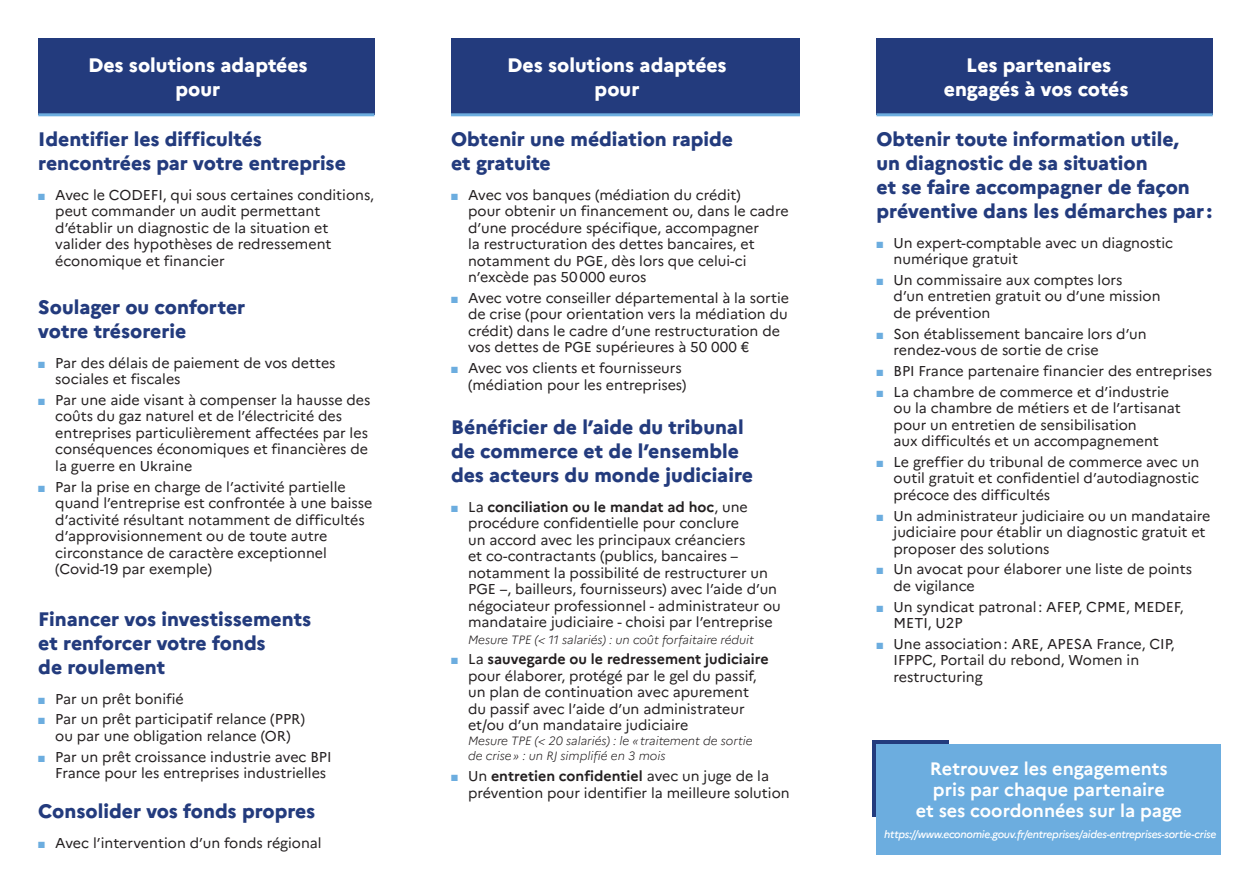
<style>
.page{position:relative;width:1251px;height:893px;background:#fff}
.page>*{position:absolute;margin:0;border:0;box-sizing:border-box;transform-origin:0 0}
.titre-3{font:800 19.5px/24px "Marianne";color:#233b7d}
.titre-page{font:800 19.5px/24px "Marianne";color:#fff;text-align:center}
.t1{font:700 18px/21px "Marianne";color:#fff;text-align:center}
.t2{font:14.25px/16.5px "Marianne";color:#231f20}
.t3{font:italic 300 12px/15px "Marianne";color:#231f20}
.t4{font:italic 500 10.5px "Marianne";letter-spacing:-.025em;color:#fff}
.s1{font-weight:700}
</style>
<div class="page">
<div style="left:872px;top:740px;width:76px;height:76px;background:#233b7d"></div>
<div style="left:876px;top:744px;width:344px;height:111px;background:#6caddf"></div>
<div style="left:38px;top:38px;width:336px;height:77px;background:#233b7d"></div>
<hr style="left:38px;top:113px;width:336px;height:3px;background:#6caddf">
<div style="left:451px;top:38px;width:348px;height:77px;background:#233b7d"></div>
<hr style="left:451px;top:113px;width:348px;height:3px;background:#6caddf">
<div style="left:876px;top:38px;width:336px;height:77px;background:#233b7d"></div>
<hr style="left:876px;top:113px;width:336px;height:3px;background:#6caddf">
<p class="titre-page" style="left:88px;top:51px;width:221px">Des solutions adaptées pour</p>
<p class="titre-page" style="left:507px;top:51px;width:221px">Des solutions adaptées pour</p>
<p class="titre-page" style="left:943px;top:51px;width:186px">Les partenaires engagés à vos cotés</p>
<p class="titre-3" style="left:38px;top:126px;width:309px">Identifier les difficultés rencontrées par votre entreprise</p>
<p class="t2" style="left:55px;top:186px;width:320px">Avec le CODEFI, qui sous certaines conditions, peut commander un audit permettant d’établir un diagnostic de la situation et valider des hypothèses de redressement économique et financier</p>
<p class="titre-3" style="left:38px;top:294px;width:208px">Soulager ou conforter votre trésorerie</p>
<p class="t2" style="left:55px;top:354px;width:282px">Par des délais de paiement de vos dettes sociales et fiscales</p>
<p class="t2" style="left:55px;top:391px;width:316px">Par une aide visant à compenser la hausse des coûts du gaz naturel et de l’électricité des entreprises particulièrement affectées par les conséquences économiques et financières de la guerre en Ukraine</p>
<p class="t2" style="left:55px;top:478px;width:318px">Par la prise en charge de l’activité partielle quand l’entreprise est confrontée à une baisse d’activité résultant notamment de difficultés d’approvisionnement ou de toute autre circonstance de caractère exceptionnel (Covid-19 par exemple)</p>
<p class="titre-3" style="left:38px;top:606px;width:274px">Financer vos investissements et renforcer votre fonds<br>de roulement</p>
<p class="t2" style="left:55px;top:690px;width:130px">Par un prêt bonifié</p>
<p class="t2" style="left:55px;top:711px;width:251px">Par un prêt participatif relance (PPR) ou par une obligation relance (OR)</p>
<p class="t2" style="left:55px;top:748px;width:278px">Par un prêt croissance industrie avec BPI<br>France pour les entreprises industrielles</p>
<p class="titre-3" style="left:38px;top:798px;width:278px">Consolider vos fonds propres</p>
<p class="t2" style="left:55px;top:834px;width:268px">Avec l’intervention d’un fonds régional</p>
<p class="titre-3" style="left:451px;top:126px;width:283px">Obtenir une médiation rapide et gratuite</p>
<p class="t2" style="left:468px;top:186px;width:322px">Avec vos banques (médiation du crédit)<br>pour obtenir un financement ou, dans le cadre d’une procédure spécifique, accompagner<br>la restructuration des dettes bancaires, et notamment du PGE, dès lors que celui-ci n’excède pas 50000 euros</p>
<p class="t2" style="left:468px;top:289px;width:322px">Avec votre conseiller départemental à la sortie de crise (pour orientation vers la médiation du crédit) dans le cadre d’une restructuration de vos dettes de PGE supérieures à 50 000 €</p>
<p class="t2" style="left:468px;top:360px;width:220px">Avec vos clients et fournisseurs (médiation pour les entreprises)</p>
<p class="titre-3" style="left:451px;top:414px;width:303px">Bénéficier de l’aide du tribunal de commerce et de l’ensemble des acteurs du monde judiciaire</p>
<p class="t2" style="left:468px;top:498px;width:314px">La <span class="s1">conciliation ou le mandat ad hoc</span>, une procédure confidentielle pour conclure<br>un accord avec les principaux créanciers<br>et co‑contractants (publics, bancaires – notamment la possibilité de restructurer un PGE –, bailleurs, fournisseurs) avec l’aide d’un négociateur professionnel - administrateur ou mandataire judiciaire - choisi par l’entreprise</p>
<p class="t3" style="left:468px;top:631px;width:287px">Mesure TPE (&lt; 11 salariés) : un coût forfaitaire réduit</p>
<p class="t2" style="left:468px;top:651px;width:302px">La <span class="s1">sauvegarde ou le redressement judiciaire </span>pour élaborer, protégé par le gel du passif, un plan de continuation avec apurement du passif avec l’aide d’un administrateur et/ou d’un mandataire judiciaire</p>
<p class="t3" style="left:468px;top:732px;width:286px">Mesure TPE (&lt; 20 salariés) : le « traitement de sortie de crise » : un RJ simplifié en 3 mois</p>
<p class="t2" style="left:468px;top:768px;width:323px">Un <span class="s1">entretien confidentiel</span> avec un juge de la prévention pour identifier la meilleure solution</p>
<p class="titre-3" style="left:876px;top:126px;width:337px">Obtenir toute information utile,<br>un diagnostic de sa situation<br>et se faire accompagner de façon préventive dans les démarches par :</p>
<p class="t2" style="left:893px;top:234px;width:281px">Un expert-comptable avec un diagnostic numérique gratuit</p>
<p class="t2" style="left:893px;top:271px;width:268px">Un commissaire aux comptes lors<br>d’un entretien gratuit ou d’une mission de prévention</p>
<p class="t2" style="left:893px;top:325px;width:254px">Son établissement bancaire lors d’un rendez‑vous de sortie de crise</p>
<p class="t2" style="left:893px;top:362px;width:320px">BPI France partenaire financier des entreprises</p>
<p class="t2" style="left:893px;top:383px;width:289px">La chambre de commerce et d’industrie ou la chambre de métiers et de l’artisanat pour un entretien de sensibilisation<br>aux difficultés et un accompagnement</p>
<p class="t2" style="left:893px;top:453px;width:307px;text-align:justify">Le greffier du tribunal de commerce avec un outil gratuit et confidentiel d’autodiagnostic précoce des difficultés</p>
<p class="t2" style="left:893px;top:507px;width:318px">Un administrateur judiciaire ou un mandataire judiciaire pour établir un diagnostic gratuit et proposer des solutions</p>
<p class="t2" style="left:893px;top:561px;width:300px">Un avocat pour élaborer une liste de points de vigilance</p>
<p class="t2" style="left:893px;top:598px;width:292px">Un syndicat patronal: AFEP, CPME, MEDEF,<br>METI, U2P</p>
<p class="t2" style="left:893px;top:635px;width:283px">Une association: ARE, APESA France, CIP,<br>IFPPC, Portail du rebond, Women in restructuring</p>
<p class="t1" style="left:915px;top:758px;width:268px">Retrouvez les engagements pris par chaque partenaire<br>et ses coordonnées sur la page</p>
<p class="t4" style="left:884px;top:826px;width:333px">https://www.economie.gouv.fr/entreprises/aides-entreprises-sortie-crise</p>
</div>
